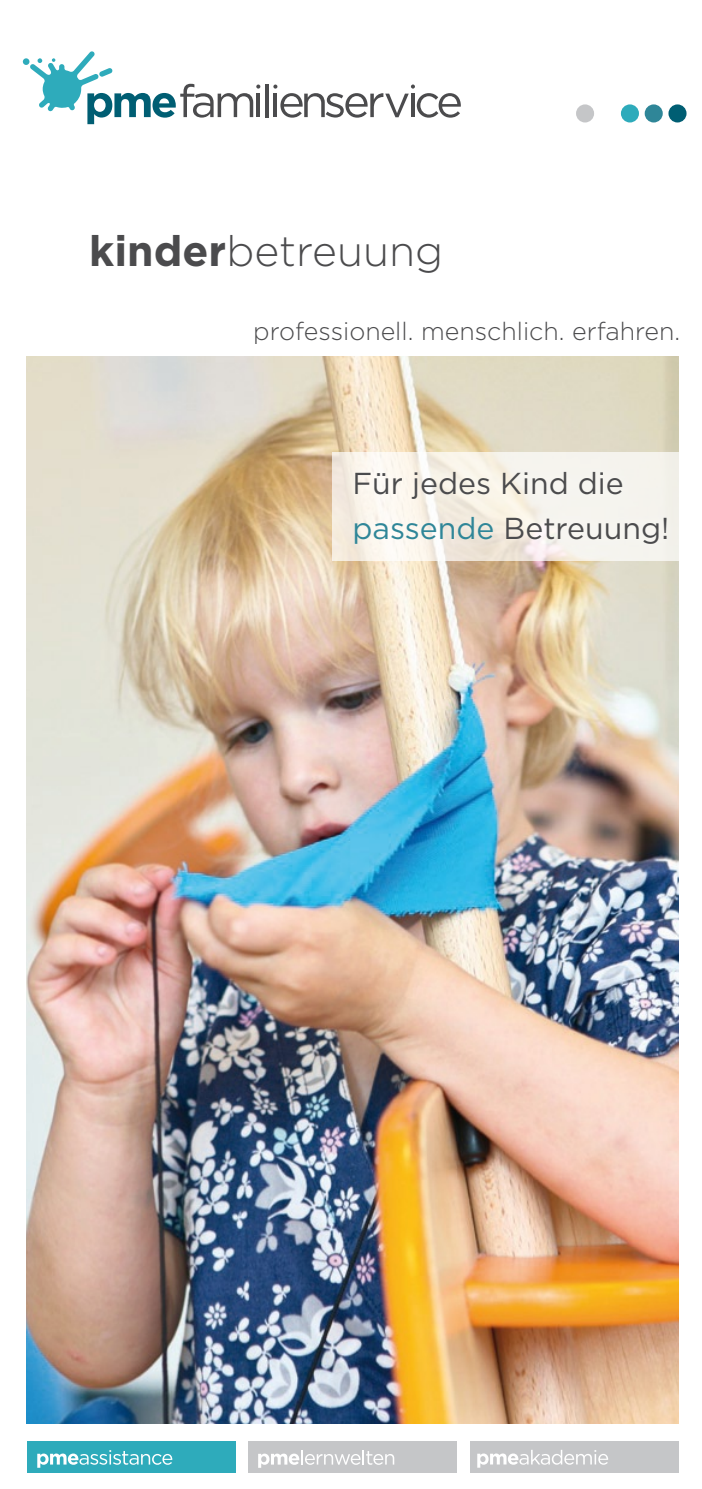
<style>
.page{position:relative;width:702px;height:1489px;background:#fff}
.page>*{position:absolute;margin:0;border:0;box-sizing:border-box;transform-origin:0 0}
.t1{font:300 42.5px "Gotham";color:#4b4b4d}
.t2{font:30.25px/44.5px "Gotham";color:#4b4b4d}
.t3{font:300 25px "Gotham";color:#4b4b4d}
.s1{font-weight:700}
.s2{color:#2f8698}
</style>
<div class="page">
<div style="left:621px;top:104px;width:18px;height:18px;background:#2eabbb;border-radius:50%"></div>
<div style="left:576px;top:104px;width:18px;height:18px;background:#c5c6c8;border-radius:50%"></div>
<div style="left:644px;top:104px;width:18px;height:18px;background:#2f8698;border-radius:50%"></div>
<div style="left:668px;top:104px;width:18px;height:18px;background:#005e73;border-radius:50%"></div>
<img style="left:27px;top:356px;width:651px;height:1066px">
<svg style="left:331px;top:452px;width:348px;height:109px;background:#f3ece2"></svg>
<div style="left:338px;top:455px;width:343px;height:101px;background:#fff;opacity:.75"></div>
<hr style="left:265px;top:84px;width:3px;height:33px;background:#4b4b4d">
<svg style="left:273px;top:84px;width:188px;height:34px"></svg>
<svg style="left:23px;top:51px;width:237px;height:73px"></svg>
<div style="left:469px;top:1440px;width:209px;height:32px;background:#c5c6c8"></div>
<div style="left:248px;top:1440px;width:209px;height:32px;background:#c5c6c8"></div>
<div style="left:27px;top:1440px;width:208px;height:32px;background:#2eabbb"></div>
<svg style="left:258px;top:1450px;width:136px;height:17px"></svg>
<svg style="left:477px;top:1449px;width:131px;height:18px"></svg>
<svg style="left:37px;top:1450px;width:135px;height:17px"></svg>
<h1 class="t1" style="left:89px;top:226px;width:355px"><span class="s1">kinder</span>betreuung</h1>
<p class="t3" style="left:253px;top:316px;width:428px">professionell. menschlich. erfahren.</p>
<p class="t2" style="left:352px;top:461px;width:318px">Für jedes Kind die <span class="s2">passende</span> Betreuung!</p>
</div>
